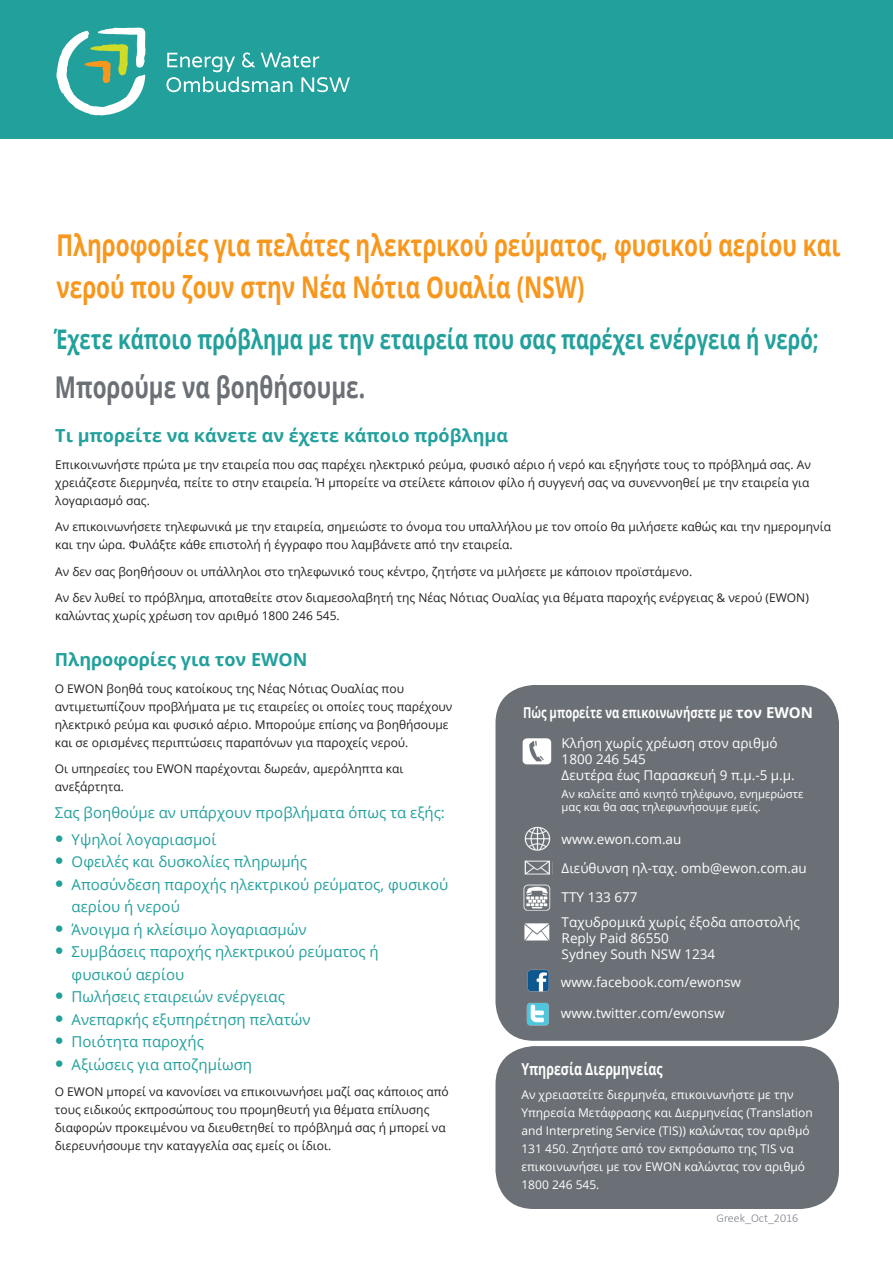
<style>
.page{position:relative;width:893px;height:1263px;background:#fff}
.page>*{position:absolute;margin:0;border:0;box-sizing:border-box;transform-origin:0 0}
.t1{font:700 30px/42px "Open Sans";color:#f7971d;scale:.75 1}
.t2{font:700 30px "Open Sans";color:#6b7076;scale:.75 1}
.t3{font:700 27px "Open Sans";color:#22a09c;scale:.75 1}
.t4{font:700 18px "Open Sans";color:#22a09c}
.t5{font:700 16.5px "Open Sans";color:#fff;scale:.75 1}
.t6{font:15px/22.5px "Open Sans";color:#22a09c}
.t7{font:700 15px "Open Sans";color:#fff;scale:.75 1}
.t8{font:13.5px/16.2px "Open Sans";color:#fff}
.t9{font:12px/18px "Open Sans";color:#231f20}
.t10{font:12px/18px "Open Sans";color:#fff}
.t11{font:300 12px "Calibri";color:#797e84}
.t12{font:11.25px/13.5px "Open Sans";color:#fff}
.s1{font-family:"Avenir LT";font-size:18px}
</style>
<div class="page">
<div style="left:495px;top:1046px;width:344px;height:163px;background:#6b7076;border-radius:38px"></div>
<div style="left:495px;top:685px;width:344px;height:356px;background:#6b7076;border-radius:38px"></div>
<div style="left:0;top:0;width:893px;height:138px;background:#22a09c"></div>
<img style="left:522px;top:738px;width:30px;height:27px">
<img style="left:524px;top:826px;width:27px;height:25px">
<img style="left:524px;top:860px;width:26px;height:15px">
<img style="left:523px;top:884px;width:28px;height:27px">
<img style="left:524px;top:923px;width:26px;height:18px">
<img style="left:526px;top:1002px;width:23px;height:24px">
<img style="left:527px;top:969px;width:22px;height:23px">
<svg style="left:166px;top:52px;width:184px;height:40px"></svg>
<svg style="left:56px;top:28px;width:90px;height:87px"></svg>
<p class="t1" style="left:56px;top:223px;width:1047px">Πληροφορίες για πελάτες ηλεκτρικού ρεύματος, φυσικού αερίου και νερού που ζουν στην Νέα Νότια Ουαλία (NSW)</p>
<p class="t3" style="left:55px;top:320px;width:1020px">Έχετε κάποιο πρόβλημα με την εταιρεία που σας παρέχει ενέργεια ή νερό;</p>
<p class="t2" style="left:55px;top:365px;width:415px">Μπορούμε να βοηθήσουμε.</p>
<p class="t4" style="left:55px;top:423px;width:454px">Τι μπορείτε να κάνετε αν έχετε κάποιο πρόβλημα</p>
<p class="t9" style="left:55px;top:455px;width:757px;text-align:justify">Επικοινωνήστε πρώτα με την εταιρεία που σας παρέχει ηλεκτρικό ρεύμα, φυσικό αέριο ή νερό και εξηγήστε τους το πρόβλημά σας. Αν χρειάζεστε διερμηνέα, πείτε το στην εταιρεία. Ή μπορείτε να στείλετε κάποιον φίλο ή συγγενή σας να συνεννοηθεί με την εταιρεία για λογαριασμό σας.</p>
<p class="t9" style="left:55px;top:518px;width:777px">Αν επικοινωνήσετε τηλεφωνικά με την εταιρεία, σημειώστε το όνομα του υπαλλήλου με τον οποίο θα μιλήσετε καθώς και την ημερομηνία και την ώρα. Φυλάξτε κάθε επιστολή ή έγγραφο που λαμβάνετε από την εταιρεία.</p>
<p class="t9" style="left:55px;top:562px;width:638px">Αν δεν σας βοηθήσουν οι υπάλληλοι στο τηλεφωνικό τους κέντρο, ζητήστε να μιλήσετε με κάποιον προϊστάμενο.</p>
<p class="t9" style="left:55px;top:589px;width:755px">Αν δεν λυθεί το πρόβλημα, αποταθείτε στον διαμεσολαβητή της Νέας Νότιας Ουαλίας για θέματα παροχής ενέργειας &amp; νερού (EWON) καλώντας χωρίς χρέωση τον αριθμό 1800 246 545.</p>
<p class="t4" style="left:55px;top:647px;width:254px">Πληροφορίες για τον EWON</p>
<p class="t9" style="left:55px;top:679px;width:399px">Ο EWON βοηθά τους κατοίκους της Νέας Νότιας Ουαλίας που αντιμετωπίζουν προβλήματα με τις εταιρείες οι οποίες τους παρέχουν ηλεκτρικό ρεύμα και φυσικό αέριο. Μπορούμε επίσης να βοηθήσουμε και σε ορισμένες περιπτώσεις παραπόνων για παροχείς νερού.</p>
<p class="t9" style="left:55px;top:760px;width:350px">Οι υπηρεσίες του EWON παρέχονται δωρεάν, αμερόληπτα και ανεξάρτητα.</p>
<p class="t6" style="left:55px;top:801px;width:392px">Σας βοηθούμε αν υπάρχουν προβλήματα όπως τα εξής:</p>
<p class="t6" style="left:55px;top:827px;width:163px"><span class="s1">•</span> Υψηλοί λογαριασμοί</p>
<p class="t6" style="left:55px;top:850px;width:254px"><span class="s1">•</span> Οφειλές και δυσκολίες πληρωμής</p>
<p class="t6" style="left:72px;top:872px;width:378px;text-indent:-17px"><span class="s1">•</span> Αποσύνδεση παροχής ηλεκτρικού ρεύματος, φυσικού αερίου ή νερού</p>
<p class="t6" style="left:55px;top:917px;width:253px"><span class="s1">•</span> Άνοιγμα ή κλείσιμο λογαριασμών</p>
<p class="t6" style="left:72px;top:940px;width:309px;text-indent:-17px"><span class="s1">•</span> Συμβάσεις παροχής ηλεκτρικού ρεύματος ή φυσικού αερίου</p>
<p class="t6" style="left:55px;top:985px;width:232px"><span class="s1">•</span> Πωλήσεις εταιρειών ενέργειας</p>
<p class="t6" style="left:55px;top:1007px;width:257px"><span class="s1">•</span> Ανεπαρκής εξυπηρέτηση πελατών</p>
<p class="t6" style="left:55px;top:1030px;width:151px"><span class="s1">•</span> Ποιότητα παροχής</p>
<p class="t6" style="left:55px;top:1052px;width:199px"><span class="s1">•</span> Αξιώσεις για αποζημίωση</p>
<p class="t9" style="left:55px;top:1082px;width:395px">Ο EWON μπορεί να κανονίσει να επικοινωνήσει μαζί σας κάποιος από τους ειδικούς εκπροσώπους του προμηθευτή για θέματα επίλυσης διαφορών προκειμένου να διευθετηθεί το πρόβλημά σας ή μπορεί να διερευνήσουμε την καταγγελία σας εμείς οι ίδιοι.</p>
<p class="t7" style="left:523px;top:702px;width:388px">Πώς μπορείτε να επικοινωνήσετε με τον EWON</p>
<p class="t8" style="left:562px;top:734px;width:217px">Κλήση χωρίς χρέωση στον αριθμό<br>1800 246 545</p>
<p class="t8" style="left:562px;top:767px;width:235px">Δευτέρα έως Παρασκευή 9 π.μ.-5 μ.μ.</p>
<p class="t12" style="left:562px;top:786px;width:243px">Αν καλείτε από κινητό τηλέφωνο, ενημερώστε μας και θα σας τηλεφωνήσουμε εμείς.</p>
<p class="t8" style="left:562px;top:831px;width:121px">www.ewon.com.au</p>
<p class="t8" style="left:562px;top:860px;width:247px">Διεύθυνση ηλ-ταχ. omb@ewon.com.au</p>
<p class="t8" style="left:562px;top:889px;width:77px">TTY 133 677</p>
<p class="t8" style="left:562px;top:914px;width:240px">Ταχυδρομικά χωρίς έξοδα αποστολής<br>Reply Paid 86550</p>
<p class="t8" style="left:562px;top:946px;width:155px">Sydney South NSW 1234</p>
<p class="t8" style="left:561px;top:974px;width:181px">www.facebook.com/ewonsw</p>
<p class="t8" style="left:561px;top:1005px;width:165px">www.twitter.com/ewonsw</p>
<p class="t5" style="left:521px;top:1057px;width:190px">Υπηρεσία Διερμηνείας</p>
<p class="t10" style="left:521px;top:1085px;width:293px">Αν χρειαστείτε διερμηνέα, επικοινωνήστε με την Υπηρεσία Μετάφρασης και Διερμηνείας (Translation and Interpreting Service (TIS)) καλώντας τον αριθμό 131 450. Ζητήστε από τον εκπρόσωπο της TIS να επικοινωνήσει με τον EWON καλώντας τον αριθμό 1800 246 545.</p>
<p class="t11" style="left:716px;top:1211px;width:83px">Greek_Oct_2016</p>
</div>
